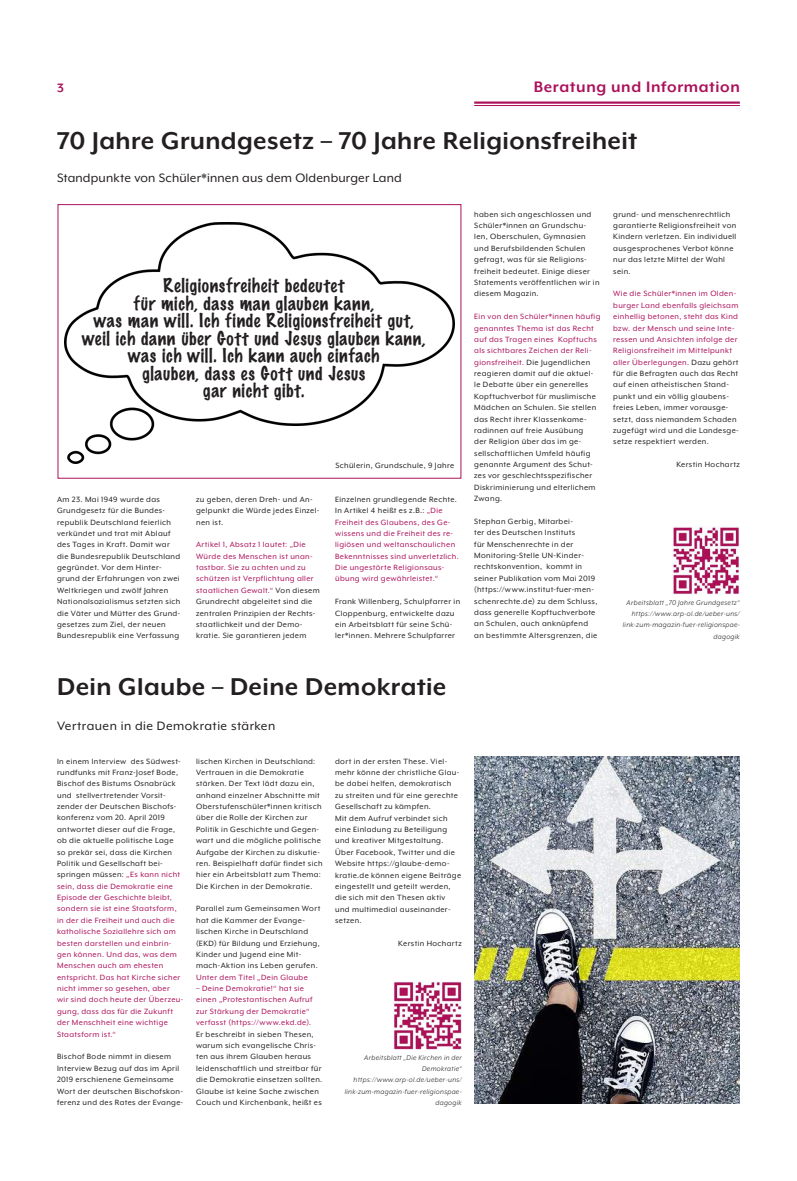
<style>
.page{position:relative;width:797px;height:1181px;background:#fff}
.page>*{position:absolute;margin:0;border:0;box-sizing:border-box;transform-origin:0 0}
.t1{font:700 28px "Mr Eaves XL Mod OT";letter-spacing:.015em;color:#231f20}
.t2{font:100 17.5px/17.5px "Marker Felt";letter-spacing:.035em;color:#231f20;text-align:center}
.t3{font:700 17.5px "Mr Eaves XL Mod OT";letter-spacing:.035em;color:#ab115b}
.t4{font:14px "Mr Eaves XL Mod OT";letter-spacing:.015em;color:#231f20}
.t5{font:14px "Mr Eaves XL Mod OT";letter-spacing:.035em;color:#231f20}
.t6{font:700 14px "Mr Eaves XL Mod OT";color:#ab115b}
.t7{font:8.75px/11.4px "Mr Eaves XL Mod OT";letter-spacing:.04em;color:#231f20}
.t8{font:8.75px/11.4px "Mr Eaves XL Mod OT";letter-spacing:.04em;color:#ab115b}
.t9{font:italic 7.88px/11.4px "Mr Eaves XL Mod OT";letter-spacing:.04em;color:#231f20;text-align:right}
.s1{color:#231f20}
.s2{color:#ab115b}
</style>
<div class="page">
<hr style="left:474px;top:101px;width:265px;height:3px;background:#ab115b">
<hr style="left:474px;top:105px;width:265px;height:1px;background:#ab115b">
<img style="left:474px;top:757px;width:265px;height:347px">
<img style="left:64px;top:222px;width:390px;height:241px">
<div style="left:57px;top:204px;width:404px;height:275px;border:1px solid #ab115b"></div>
<img style="left:672px;top:527px;width:67px;height:67px">
<img style="left:393px;top:981px;width:68px;height:68px">
<h3 class="t6" style="left:57px;top:81px;width:8px">3</h3>
<h2 class="t3" style="left:533px;top:78px;width:207px">Beratung und Information</h2>
<h1 class="t1" style="left:57px;top:126px;width:581px">70 Jahre Grundgesetz – 70 Jahre Religionsfreiheit</h1>
<h3 class="t4" style="left:57px;top:171px;width:346px">Standpunkte von Schüler*innen aus dem Oldenburger Land</h3>
<h2 class="t2" style="left:82px;top:277px;width:345px">Religionsfreiheit bedeutet<br>für mich, dass man glauben kann,<br>was man will. Ich finde Religionsfreiheit gut, weil ich dann über Gott und Jesus glauben kann, was ich will. Ich kann auch einfach<br>glauben, dass es Gott und Jesus<br>gar nicht gibt.</h2>
<p class="t7" style="left:335px;top:459px;width:120px">Schülerin, Grundschule, 9 Jahre</p>
<p class="t7" style="left:57px;top:493px;width:125px">Am 23. Mai 1949 wurde das<br>Grundgesetz für die Bundes&shy;republik Deutschland feierlich verkündet und trat mit Ablauf des Tages in Kraft. Damit war die Bundesrepublik Deutschland gegründet. Vor dem Hinter&shy;grund der Erfahrungen von zwei<br>Weltkriegen und zwölf Jahren<br>Nationalsozialismus setzten sich die Väter und Mütter des Grund&shy;gesetzes zum Ziel, der neuen<br>Bundesrepublik eine Verfassung</p>
<p class="t7" style="left:196px;top:493px;width:125px">zu geben, deren Dreh- und An&shy;gelpunkt die Würde jedes Einzel&shy;nen ist.</p>
<p class="t8" style="left:335px;top:493px;width:125px"><span class="s1">Einzelnen grundlegende Rechte.<br>In Artikel 4 heißt es z.B.:</span> „Die<br>Freiheit des Glaubens, des Ge&shy;wissens und die Freiheit des re&shy;ligiösen und weltanschaulichen<br>Bekenntnisses sind unverletzlich.<br>Die ungestörte Religionsaus&shy;übung wird gewährleistet.“</p>
<p class="t7" style="left:335px;top:596px;width:126px">Frank Willenberg, Schulpfarrer in Cloppenburg, entwickelte dazu ein Arbeitsblatt für seine Schü&shy;ler*innen. Mehrere Schulpfarrer</p>
<p class="t8" style="left:196px;top:539px;width:125px">Artikel 1, Absatz 1 lautet: „Die<br>Würde des Menschen ist unan&shy;tastbar. Sie zu achten und zu schützen ist Verpflichtung aller staatlichen Gewalt.“ <span class="s1">Von diesem<br>Grundrecht abgeleitet sind die zentralen Prinzipien der Rechts&shy;staatlichkeit und der Demo&shy;kratie. Sie garantieren jedem</span></p>
<h1 class="t1" style="left:57px;top:672px;width:390px">Dein Glaube – Deine Demokratie</h1>
<h3 class="t5" style="left:57px;top:718px;width:220px">Vertrauen in die Demokratie stärken</h3>
<p class="t8" style="left:57px;top:755px;width:128px"><span class="s1">In einem Interview des Südwest&shy;rundfunks mit Franz-Josef Bode,<br>Bischof des Bistums Osnabrück und stellvertretender Vorsit&shy;zender der Deutschen Bischofs&shy;konferenz vom 20. April 2019 antwortet dieser auf die Frage, ob die aktuelle politische Lage so prekär sei, dass die Kirchen<br>Politik und Gesellschaft bei&shy;springen müssen:</span> „Es kann nicht sein, dass die Demokratie eine<br>Episode der Geschichte bleibt, sondern sie ist eine Staatsform, in der die Freiheit und auch die katholische Soziallehre sich am besten darstellen und einbrin&shy;gen können. Und das, was dem<br>Menschen auch am ehesten entspricht. Das hat Kirche sicher nicht immer so gesehen, aber wir sind doch heute der Überzeu&shy;gung, dass das für die Zukunft der Menschheit eine wichtige<br>Staatsform ist.“</p>
<p class="t7" style="left:57px;top:1051px;width:128px">Bischof Bode nimmt in diesem<br>Interview Bezug auf das im April<br>2019 erschienene Gemeinsame<br>Wort der deutschen Bischofskon&shy;ferenz und des Rates der Evange-</p>
<p class="t7" style="left:196px;top:755px;width:128px">lischen Kirchen in Deutschland:<br>Vertrauen in die Demokratie stärken. Der Text lädt dazu ein, anhand einzelner Abschnitte mit<br>Oberstufenschüler*innen kritisch über die Rolle der Kirchen zur<br>Politik in Geschichte und Gegen&shy;wart und die mögliche politische<br>Aufgabe der Kirchen zu diskutie&shy;ren. Beispielhaft dafür findet sich hier ein Arbeitsblatt zum Thema:<br>Die Kirchen in der Demokratie.</p>
<p class="t7" style="left:196px;top:903px;width:126px">Parallel zum Gemeinsamen Wort hat die Kammer der Evange&shy;lischen Kirche in Deutschland (EKD) für Bildung und Erziehung,<br>Kinder und Jugend eine Mit&shy;mach-Aktion ins Leben gerufen.</p>
<p class="t8" style="left:196px;top:971px;width:113px">Unter dem Titel „Dein Glaube</p>
<p class="t8" style="left:196px;top:982px;width:118px">– Deine Demokratie!“ hat sie einen „Protestantischen Aufruf zur Stärkung der Demokratie“ verfasst (https://www.ekd.de).</p>
<p class="t7" style="left:196px;top:1028px;width:128px">Er beschreibt in sieben Thesen, warum sich evangelische Chris&shy;ten aus ihrem Glauben heraus leidenschaftlich und streitbar für die Demokratie einsetzen sollten.<br>Glaube ist keine Sache zwischen<br>Couch und Kirchenbank, heißt es</p>
<p class="t7" style="left:335px;top:755px;width:127px">dort in der ersten These. Viel&shy;mehr könne der christliche Glau&shy;be dabei helfen, demokratisch zu streiten und für eine gerechte<br>Gesellschaft zu kämpfen.<br>Mit dem Aufruf verbindet sich eine Einladung zu Beteiligung und kreativer Mitgestaltung.<br>Über Facebook, Twitter und die<br>Website https://glaube-demo&shy;kratie.de können eigene Beiträge eingestellt und geteilt werden, die sich mit den Thesen aktiv und multimedial auseinander&shy;setzen.</p>
<p class="t7" style="left:398px;top:937px;width:65px">Kerstin Hochartz</p>
<p class="t9" style="left:344px;top:1051px;width:118px">Arbeitsblatt „Die Kirchen in der<br>Demokratie“ https://www.arp-ol.de/ueber-uns/ link-zum-magazin-fuer-religionspae&shy;dagogik</p>
<p class="t7" style="left:474px;top:208px;width:127px">haben sich angeschlossen und<br>Schüler*innen an Grundschu&shy;len, Oberschulen, Gymnasien und Berufsbildenden Schulen gefragt, was für sie Religions&shy;freiheit bedeutet. Einige dieser<br>Statements veröffentlichen wir in diesem Magazin.</p>
<p class="t7" style="left:474px;top:311px;width:128px"><span class="s2">Ein von den Schüler*innen häufig genanntes Thema ist das Recht auf das Tragen eines Kopftuchs als sichtbares Zeichen der Reli&shy;gionsfreiheit.</span> Die Jugendlichen reagieren damit auf die aktuel&shy;le Debatte über ein generelles<br>Kopftuchverbot für muslimische<br>Mädchen an Schulen. Sie stellen das Recht ihrer Klassenkame&shy;radinnen auf freie Ausübung<br>der Religion über das im ge&shy;sellschaftlichen Umfeld häufig genannte Argument des Schut&shy;zes vor geschlechtsspezifischer<br>Diskriminierung und elterlichem<br>Zwang.</p>
<p class="t7" style="left:474px;top:515px;width:125px">Stephan Gerbig, Mitarbei-<br>ter des Deutschen Instituts<br>für Menschenrechte in der<br>Monitoring-Stelle UN-Kinder&shy;rechtskonvention, kommt in seiner Publikation vom Mai 2019 (https://www.institut-fuer-men&shy;schenrechte.de) zu dem Schluss, dass generelle Kopftuchverbote an Schulen, auch anknüpfend an bestimmte Altersgrenzen, die</p>
<p class="t7" style="left:613px;top:208px;width:125px">grund- und menschenrechtlich garantierte Religionsfreiheit von<br>Kindern verletzen. Ein individuell ausgesprochenes Verbot könne nur das letzte Mittel der Wahl sein.</p>
<p class="t7" style="left:613px;top:288px;width:127px"><span class="s2">Wie die Schüler*innen im Olden&shy;burger Land ebenfalls gleichsam einhellig betonen, steht das Kind bzw. der Mensch und seine Inte&shy;ressen und Ansichten infolge der<br>Religionsfreiheit im Mittelpunkt aller Überlegungen.</span> Dazu gehört für die Befragten auch das Recht auf einen atheistischen Stand&shy;punkt und ein völlig glaubens&shy;freies Leben, immer vorausge&shy;setzt, dass niemandem Schaden zugefügt wird und die Landesge&shy;setze respektiert werden.</p>
<p class="t7" style="left:676px;top:459px;width:65px">Kerstin Hochartz</p>
<p class="t9" style="left:622px;top:596px;width:118px">Arbeitsblatt „70 Jahre Grundgesetz“ https://www.arp-ol.de/ueber-uns/ link-zum-magazin-fuer-religionspae&shy;dagogik</p>
</div>
